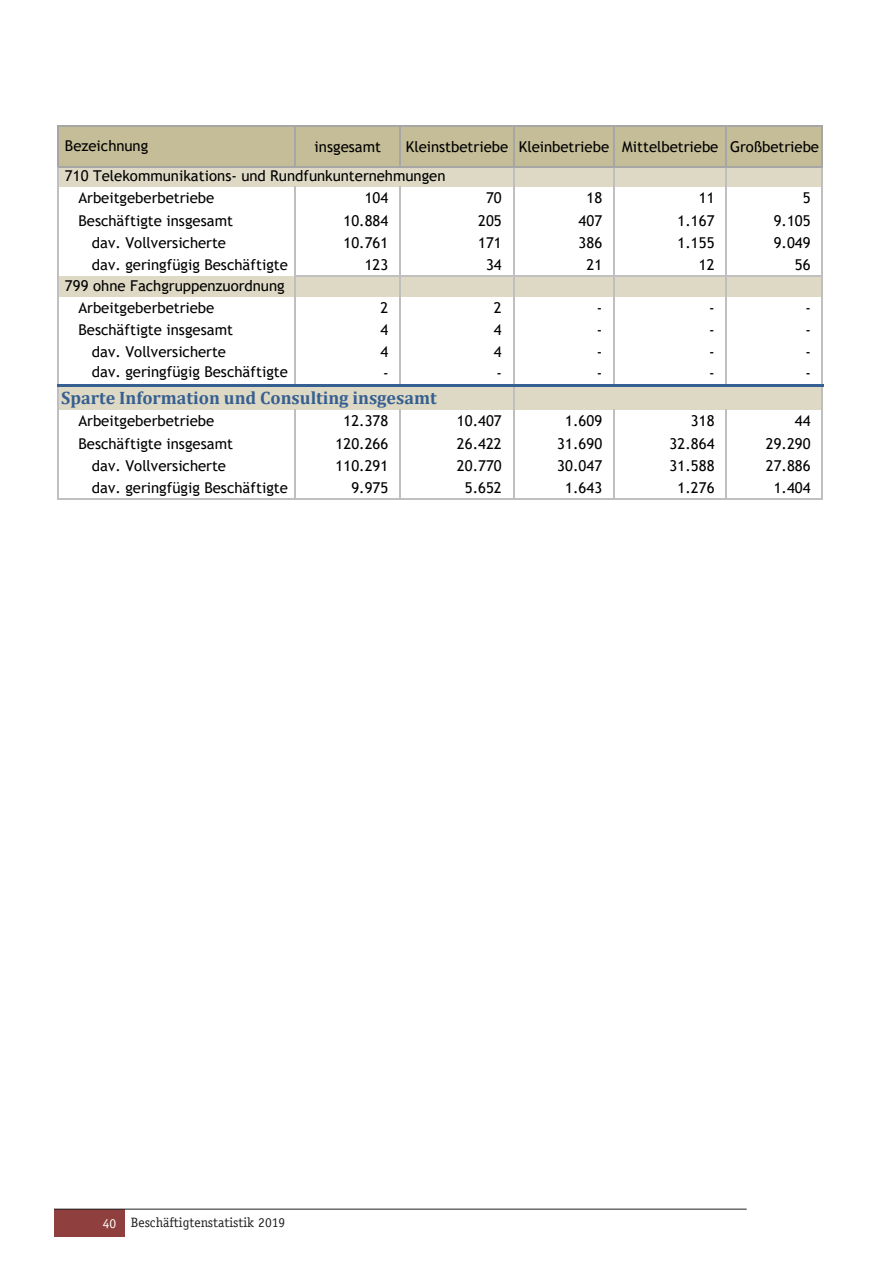
<style>
.page{position:relative;width:893px;height:1263px;background:#fff}
.page>*{position:absolute;margin:0;border:0;box-sizing:border-box;transform-origin:0 0}
.t1{font:700 18px "Cambria";color:#365f91}
.t2{font:15px/22.4px "Trebuchet MS";color:#000}
.t3{font:13.5px "Officina Serif";color:#231f20}
.s1{color:#fff}
</style>
<div class="page">
<div style="left:54px;top:1209px;width:71px;height:28px;background:#8f403e"></div>
<hr style="left:54px;top:1209px;width:693px;height:1px;background:#231f20">
<div style="left:58px;top:127px;width:765px;height:40px;background:#c4bd97"></div>
<div style="left:58px;top:167px;width:50px;height:20px;background:#ddd9c4"></div>
<div style="left:107px;top:167px;width:293px;height:20px;background:#ddd9c4"></div>
<div style="left:400px;top:167px;width:114px;height:20px;background:#ddd9c4"></div>
<div style="left:514px;top:167px;width:309px;height:20px;background:#ddd9c4"></div>
<div style="left:58px;top:276px;width:50px;height:20px;background:#ddd9c4"></div>
<div style="left:107px;top:276px;width:293px;height:20px;background:#ddd9c4"></div>
<div style="left:400px;top:276px;width:114px;height:20px;background:#ddd9c4"></div>
<div style="left:514px;top:276px;width:309px;height:20px;background:#ddd9c4"></div>
<div style="left:58px;top:386px;width:50px;height:24px;background:#ddd9c4"></div>
<div style="left:107px;top:386px;width:293px;height:24px;background:#ddd9c4"></div>
<div style="left:400px;top:386px;width:114px;height:24px;background:#ddd9c4"></div>
<div style="left:514px;top:386px;width:309px;height:24px;background:#ddd9c4"></div>
<hr style="left:57px;top:125px;width:1px;height:42px;background:#a6a6a6">
<hr style="left:513px;top:127px;width:1px;height:40px;background:#a6a6a6">
<hr style="left:613px;top:127px;width:2px;height:40px;background:#a6a6a6">
<hr style="left:726px;top:127px;width:1px;height:40px;background:#a6a6a6">
<hr style="left:822px;top:127px;width:1px;height:40px;background:#a6a6a6">
<hr style="left:295px;top:127px;width:1px;height:40px;background:#a6a6a6">
<hr style="left:399px;top:127px;width:2px;height:40px;background:#a6a6a6">
<hr style="left:296px;top:275px;width:103px;height:2px;background:#c0c0c0">
<hr style="left:401px;top:275px;width:112px;height:2px;background:#c0c0c0">
<hr style="left:514px;top:275px;width:99px;height:2px;background:#c0c0c0">
<hr style="left:615px;top:275px;width:111px;height:2px;background:#c0c0c0">
<hr style="left:57px;top:167px;width:1px;height:217px;background:#c0c0c0">
<hr style="left:513px;top:167px;width:1px;height:217px;background:#bfbfbf">
<hr style="left:822px;top:167px;width:1px;height:217px;background:#bfbfbf">
<svg style="left:57px;top:387px;width:1px;height:23px"></svg>
<hr style="left:295px;top:187px;width:1px;height:197px;background:#bfbfbf">
<hr style="left:399px;top:187px;width:2px;height:197px;background:#bfbfbf">
<hr style="left:613px;top:167px;width:2px;height:217px;background:#bfbfbf">
<hr style="left:726px;top:167px;width:1px;height:217px;background:#bfbfbf">
<hr style="left:58px;top:498px;width:237px;height:2px;background:#c0c0c0">
<hr style="left:296px;top:498px;width:103px;height:2px;background:#c0c0c0">
<hr style="left:401px;top:498px;width:112px;height:2px;background:#c0c0c0">
<hr style="left:514px;top:498px;width:99px;height:2px;background:#c0c0c0">
<hr style="left:615px;top:498px;width:111px;height:2px;background:#c0c0c0">
<hr style="left:57px;top:410px;width:1px;height:90px;background:#c0c0c0">
<hr style="left:295px;top:410px;width:1px;height:90px;background:#bfbfbf">
<hr style="left:399px;top:410px;width:2px;height:90px;background:#bfbfbf">
<hr style="left:513px;top:387px;width:1px;height:113px;background:#bfbfbf">
<hr style="left:613px;top:410px;width:2px;height:90px;background:#bfbfbf">
<hr style="left:726px;top:410px;width:1px;height:90px;background:#bfbfbf">
<hr style="left:822px;top:387px;width:1px;height:113px;background:#bfbfbf">
<hr style="left:58px;top:125px;width:765px;height:2px;background:#a6a6a6">
<hr style="left:58px;top:166px;width:765px;height:1px;background:#a6a6a6">
<hr style="left:727px;top:275px;width:95px;height:2px;background:#c0c0c0">
<hr style="left:57px;top:384px;width:766px;height:3px;background:#366092">
<hr style="left:727px;top:498px;width:95px;height:2px;background:#c0c0c0">
<p class="t2" style="left:65px;top:134px;width:85px">Bezeichnung</p>
<p class="t2" style="left:65px;top:132px;width:756px;line-height:29.4px;text-indent:341px">Kleinstbetriebe Kleinbetriebe Mittelbetriebe Großbetriebe<br>710 Telekommunikations- und Rundfunkunternehmungen</p>
<p class="t2" style="left:365px;top:187px;width:25px">104</p>
<p class="t2" style="left:486px;top:187px;width:17px">70</p>
<p class="t2" style="left:586px;top:187px;width:17px">18</p>
<p class="t2" style="left:699px;top:187px;width:17px">11</p>
<p class="t2" style="left:803px;top:187px;width:9px">5</p>
<p class="t2" style="left:343px;top:209px;width:46px">10.884</p>
<p class="t2" style="left:478px;top:209px;width:25px">205</p>
<p class="t2" style="left:578px;top:209px;width:25px">407</p>
<p class="t2" style="left:677px;top:209px;width:38px">1.167</p>
<p class="t2" style="left:774px;top:209px;width:38px">9.105</p>
<p class="t2" style="left:343px;top:231px;width:46px">10.761</p>
<p class="t2" style="left:478px;top:231px;width:25px">171</p>
<p class="t2" style="left:579px;top:231px;width:25px">386</p>
<p class="t2" style="left:678px;top:231px;width:38px">1.155</p>
<p class="t2" style="left:774px;top:231px;width:38px">9.049</p>
<p class="t2" style="left:365px;top:254px;width:25px">123</p>
<p class="t2" style="left:486px;top:254px;width:17px">34</p>
<p class="t2" style="left:586px;top:254px;width:17px">21</p>
<p class="t2" style="left:699px;top:254px;width:17px">12</p>
<p class="t2" style="left:795px;top:254px;width:17px">56</p>
<p class="t2" style="left:65px;top:274px;width:221px">799 ohne Fachgruppenzuordnung</p>
<p class="t2" style="left:380px;top:296px;width:9px">2</p>
<p class="t2" style="left:494px;top:296px;width:9px">2</p>
<p class="t2" style="left:597px;top:296px;width:7px">-</p>
<p class="t2" style="left:709px;top:296px;width:7px">-</p>
<p class="t2" style="left:805px;top:296px;width:7px">-</p>
<p class="t2" style="left:380px;top:319px;width:9px">4</p>
<p class="t2" style="left:494px;top:319px;width:9px">4</p>
<p class="t2" style="left:597px;top:319px;width:7px">-</p>
<p class="t2" style="left:709px;top:319px;width:7px">-</p>
<p class="t2" style="left:805px;top:319px;width:7px">-</p>
<p class="t2" style="left:380px;top:341px;width:9px">4</p>
<p class="t2" style="left:494px;top:341px;width:9px">4</p>
<p class="t2" style="left:597px;top:341px;width:7px">-</p>
<p class="t2" style="left:709px;top:341px;width:7px">-</p>
<p class="t2" style="left:805px;top:341px;width:7px">-</p>
<p class="t2" style="left:383px;top:362px;width:7px">-</p>
<p class="t2" style="left:496px;top:362px;width:7px">-</p>
<p class="t2" style="left:597px;top:362px;width:7px">-</p>
<p class="t2" style="left:709px;top:362px;width:7px">-</p>
<p class="t2" style="left:805px;top:362px;width:7px">-</p>
<p class="t1" style="left:61px;top:385px;width:377px">Sparte Information und Consulting insgesamt</p>
<p class="t2" style="left:343px;top:410px;width:46px">12.378</p>
<p class="t2" style="left:457px;top:410px;width:46px">10.407</p>
<p class="t2" style="left:565px;top:410px;width:38px">1.609</p>
<p class="t2" style="left:691px;top:410px;width:25px">318</p>
<p class="t2" style="left:795px;top:410px;width:17px">44</p>
<p class="t2" style="left:335px;top:432px;width:54px">120.266</p>
<p class="t2" style="left:457px;top:432px;width:46px">26.422</p>
<p class="t2" style="left:557px;top:432px;width:46px">31.690</p>
<p class="t2" style="left:670px;top:432px;width:46px">32.864</p>
<p class="t2" style="left:766px;top:432px;width:46px">29.290</p>
<p class="t2" style="left:335px;top:454px;width:54px">110.291</p>
<p class="t2" style="left:457px;top:454px;width:46px">20.770</p>
<p class="t2" style="left:557px;top:454px;width:46px">30.047</p>
<p class="t2" style="left:670px;top:454px;width:46px">31.588</p>
<p class="t2" style="left:766px;top:454px;width:46px">27.886</p>
<p class="t2" style="left:351px;top:477px;width:38px">9.975</p>
<p class="t2" style="left:465px;top:477px;width:38px">5.652</p>
<p class="t2" style="left:565px;top:477px;width:38px">1.643</p>
<p class="t2" style="left:677px;top:477px;width:38px">1.276</p>
<p class="t2" style="left:774px;top:477px;width:38px">1.404</p>
<p class="t2" style="left:315px;top:135px;width:68px">insgesamt</p>
<p class="t2" style="left:78px;top:187px;width:137px">Arbeitgeberbetriebe</p>
<p class="t2" style="left:78px;top:209px;width:156px">Beschäftigte insgesamt</p>
<p class="t2" style="left:92px;top:231px;width:136px">dav. Vollversicherte</p>
<p class="t2" style="left:92px;top:254px;width:198px">dav. geringfügig Beschäftigte</p>
<p class="t2" style="left:78px;top:296px;width:137px">Arbeitgeberbetriebe</p>
<p class="t2" style="left:78px;top:319px;width:156px">Beschäftigte insgesamt</p>
<p class="t2" style="left:92px;top:341px;width:136px">dav. Vollversicherte</p>
<p class="t2" style="left:92px;top:361px;width:198px">dav. geringfügig Beschäftigte</p>
<p class="t2" style="left:78px;top:410px;width:137px">Arbeitgeberbetriebe</p>
<p class="t2" style="left:92px;top:432px;width:198px;text-indent:-13px">Beschäftigte insgesamt<br>dav. Vollversicherte<br>dav. geringfügig Beschäftigte</p>
<p class="t3" style="left:103px;top:1214px;width:184px"><span class="s1">40</span> Beschäftigtenstatistik 2019</p>
</div>
